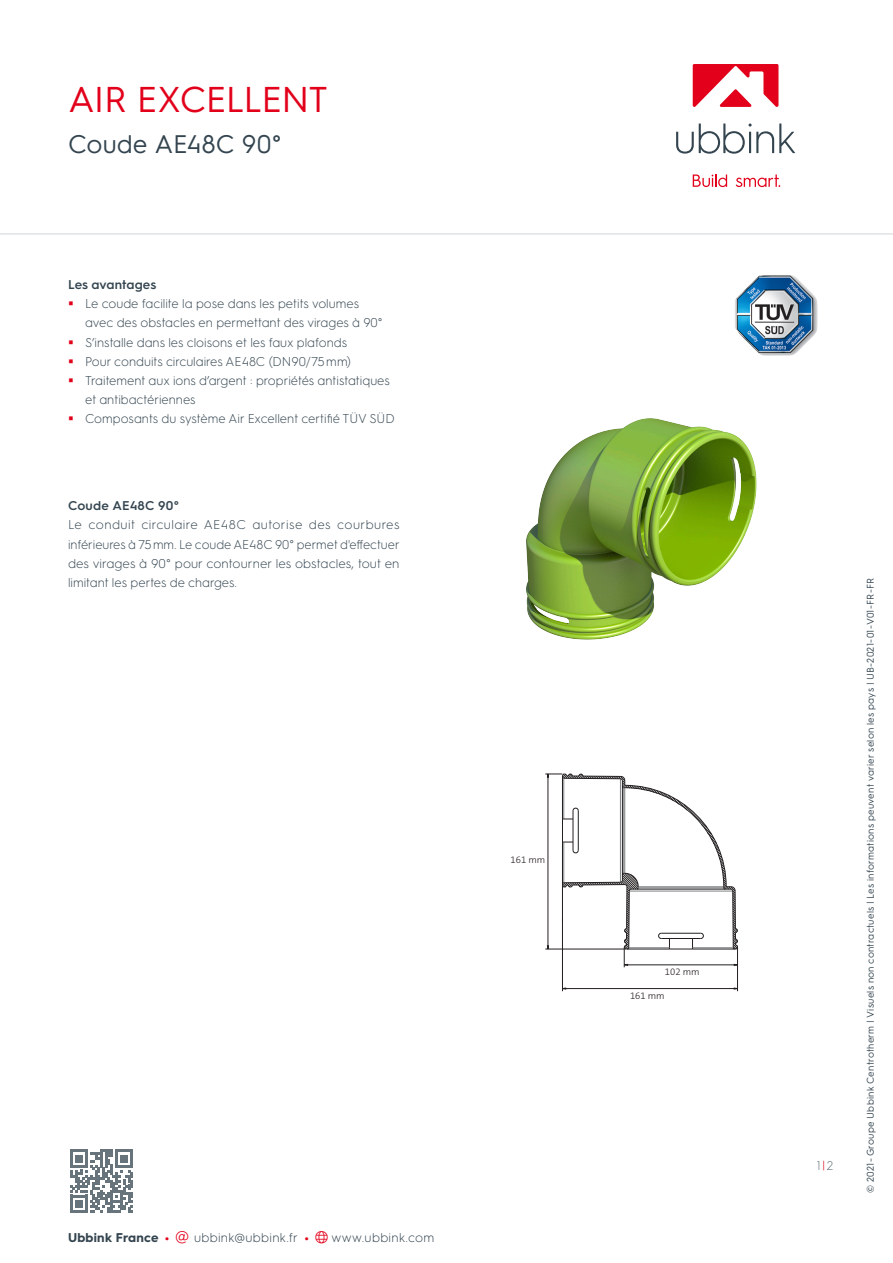
<style>
.page{position:relative;width:893px;height:1263px;background:#fff}
.page>*{position:absolute;margin:0;border:0;box-sizing:border-box;transform-origin:0 0}
._10_head{font:36px "HGS3";letter-spacing:-.02em;color:#e2001a}
._10_head_with_pages{font:25.5px "HGS3";letter-spacing:-.005em;color:#344550}
._30_body{font:300 12.75px/19.2px "HGS3";color:#344550}
._30_body-2{font:300 12.75px "HGS3";letter-spacing:.02em;color:#344550}
._20_sub{font:600 12.75px "HGS3";letter-spacing:.01em;color:#344550}
.t1{font:300 12.75px "HGS3";color:#67747c}
._00_disclaimer{font:9.75px "HGS3";letter-spacing:.025em;color:#344550}
.t2{font:9.45px "The Sans HP3 Lig";color:#231f20}
.s1{font-weight:700}
.s2{font-weight:700;color:#e2001a}
.s3{color:#e2001a}
</style>
<div class="page">
<svg style="left:676px;top:124px;width:119px;height:30px"></svg>
<svg style="left:693px;top:174px;width:34px;height:13px"></svg>
<svg style="left:736px;top:174px;width:44px;height:13px"></svg>
<svg style="left:693px;top:64px;width:85px;height:43px"></svg>
<hr style="left:0;top:233px;width:893px;height:2px;background:#e1e3e5">
<svg style="left:70px;top:1150px;width:63px;height:62px"></svg>
<hr style="left:562px;top:918px;width:1px;height:73px;background:#231f1f">
<hr style="left:562px;top:988px;width:175px;height:1px;background:#231f1f">
<hr style="left:737px;top:947px;width:1px;height:44px;background:#231f1f">
<svg style="left:545px;top:773px;width:193px;height:194px"></svg>
<hr style="left:628px;top:964px;width:109px;height:1px;background:#231f1f">
<img style="left:526px;top:418px;width:231px;height:222px">
<img style="left:735px;top:275px;width:27px;height:79px">
<p class="_10_head" style="left:68px;top:74px;width:262px">AIR EXCELLENT</p>
<p class="_10_head_with_pages" style="left:68px;top:126px;width:215px">Coude AE48C 90°</p>
<p class="_20_sub" style="left:68px;top:276px;width:90px">Les avantages</p>
<p class="_30_body" style="left:85px;top:293px;width:299px">Le coude facilite la pose dans les petits volumes avec des obstacles en permettant des virages à 90°</p>
<p class="_30_body" style="left:85px;top:332px;width:264px">S’installe dans les cloisons et les faux plafonds</p>
<p class="_30_body" style="left:85px;top:351px;width:268px">Pour conduits circulaires AE48C (DN90/75mm)</p>
<p class="_30_body" style="left:85px;top:370px;width:306px">Traitement aux ions d’argent : propriétés antistatiques et antibactériennes</p>
<p class="_30_body" style="left:85px;top:408px;width:311px">Composants du système Air Excellent certifié TÜV SÜD</p>
<p class="_20_sub" style="left:68px;top:497px;width:112px">Coude AE48C 90°</p>
<p class="_30_body" style="left:68px;top:515px;width:333px;text-align:justify">Le conduit circulaire AE48C autorise des courbures inférieures à 75mm. Le coude AE48C 90° permet d'effectuer des virages à 90° pour contourner les obstacles, tout en limitant les pertes de charges.</p>
<p class="t2" style="left:510px;top:854px;width:36px">161 mm</p>
<p class="t2" style="left:665px;top:966px;width:36px">102 mm</p>
<p class="t2" style="left:630px;top:990px;width:36px">161 mm</p>
<p class="_30_body-2" style="left:68px;top:1228px;width:368px"><span class="s1">Ubbink France</span> <span class="s2">•</span> <span class="s3">▼</span> ubbink@ubbink.fr <span class="s2">•</span> <span class="s3">●□</span> www.ubbink.com</p>
<p class="t1" style="left:817px;top:1157px;width:18px">1<span class="s3">|</span>2</p>
<p class="_00_disclaimer" style="left:864px;top:1193px;width:616px;rotate:-90deg">© 2021-Groupe Ubbink Centrotherm | Visuels non contractuels | Les informations peuvent varier selon les pays | UB-2021-01-V01-FR-FR</p>
</div>
